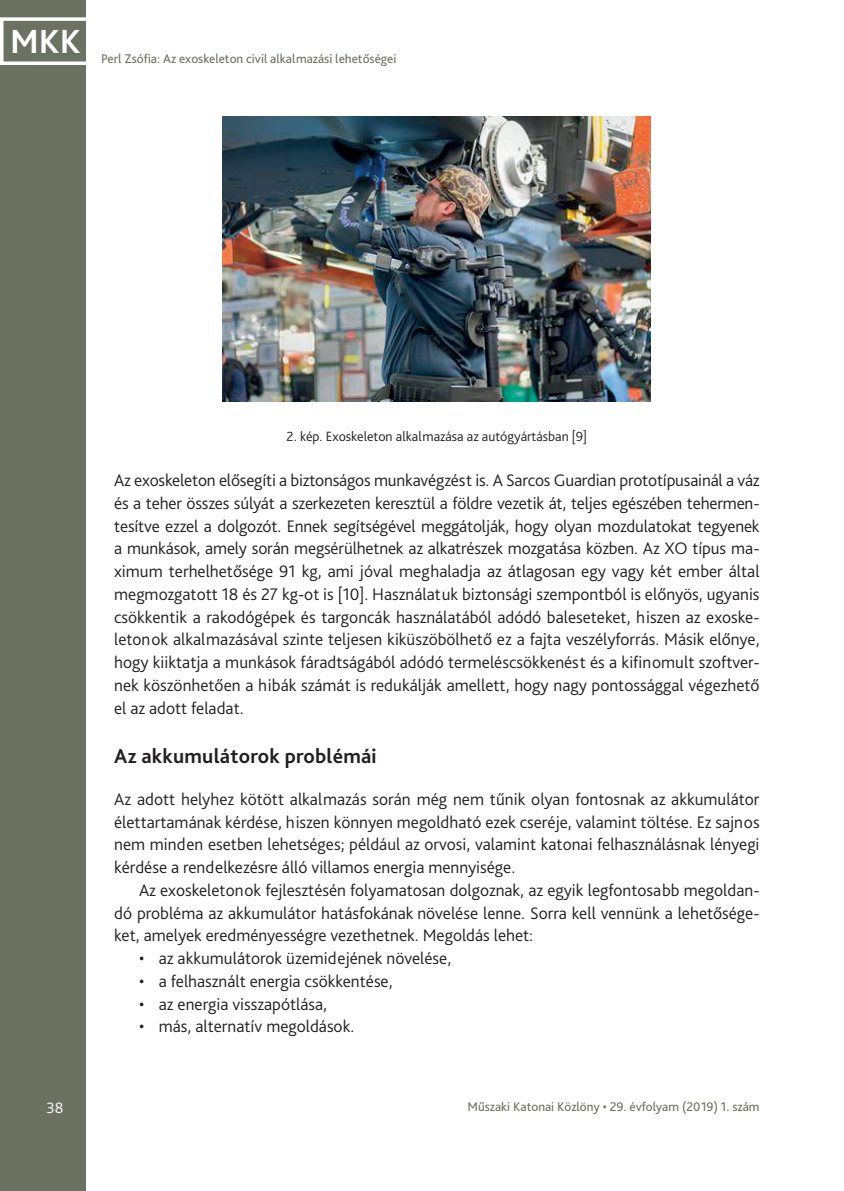
<style>
.page{position:relative;width:844px;height:1191px;background:#fff}
.page>*{position:absolute;margin:0;border:0;box-sizing:border-box;transform-origin:0 0}
.t1{font:700 35px "Bliss Pro";color:#fff}
.Címsor_1{font:700 21px "Bliss Pro";letter-spacing:.01em;color:#231f20}
.Szöveg_1st___3_mm{font:300 17.5px/22.8px "Bliss Pro";color:#231f20;text-align:justify}
.Szöveg_1st{font:300 17.5px/22.8px "Bliss Pro";color:#231f20;text-align:justify}
.Szöveg{font:300 17.5px/22.8px "Bliss Pro";color:#231f20;text-align:justify}
.t2{font:300 15.75px "Bliss Pro";color:#fff}
.Ábra_címe{font:300 14px "Bliss Pro";color:#231f20}
.t3{font:13.12px "Bliss Pro";color:#6c7261}
</style>
<div class="page">
<div style="left:0;top:0;width:85px;height:1191px;background:#6c7261"></div>
<div style="left:0;top:17px;width:94px;height:48px;border:4px solid #fff"></div>
<img style="left:223px;top:116px;width:427px;height:285px">
<h1 class="t1" style="left:10px;top:20px;width:72px">MKK</h1>
<p class="t3" style="left:101px;top:50px;width:297px">Perl Zsófia: Az exoskeleton civil alkalmazási lehetőségei</p>
<p class="Ábra_címe" style="left:286px;top:427px;width:302px">2. kép. Exoskeleton alkalmazása az autógyártásban [9]</p>
<p class="Szöveg_1st___3_mm" style="left:114px;top:468px;width:646px">Az exoskeleton elősegíti a biztonságos munkavégzést is. A Sarcos Guardian prototípusainál a váz és a teher összes súlyát a szerkezeten keresztül a földre vezetik át, teljes egészében tehermen&shy;tesítve ezzel a dolgozót. Ennek segítségével meggátolják, hogy olyan mozdulatokat tegyenek a munkások, amely során megsérülhetnek az alkatrészek mozgatása közben. Az XO típus ma&shy;ximum terhelhetősége 91 kg, ami jóval meghaladja az átlagosan egy vagy két ember által megmozgatott 18 és 27 kg-ot is [10]. Használatuk biztonsági szempontból is előnyös, ugyanis csökkentik a rakodógépek és targoncák használatából adódó baleseteket, hiszen az exoske&shy;letonok alkalmazásával szinte teljesen kiküszöbölhető ez a fajta veszélyforrás. Másik előnye, hogy kiiktatja a munkások fáradtságából adódó termeléscsökkenést és a kifinomult szoftver&shy;nek köszönhetően a hibák számát is redukálják amellett, hogy nagy pontossággal végezhető el az adott feladat.</p>
<p class="Címsor_1" style="left:114px;top:742px;width:264px">Az akkumulátorok problémái</p>
<p class="Szöveg_1st" style="left:114px;top:787px;width:646px">Az adott helyhez kötött alkalmazás során még nem tűnik olyan fontosnak az akkumulátor élettartamának kérdése, hiszen könnyen megoldható ezek cseréje, valamint töltése. Ez sajnos nem minden esetben lehetséges; például az orvosi, valamint katonai felhasználásnak lényegi kérdése a rendelkezésre álló villamos energia mennyisége.</p>
<p class="Szöveg" style="left:114px;top:878px;width:646px;text-indent:25px">Az exoskeletonok fejlesztésén folyamatosan dolgoznak, az egyik legfontosabb megoldan&shy;dó probléma az akkumulátor hatásfokának növelése lenne. Sorra kell vennünk a lehetősége&shy;ket, amelyek eredményességre vezethetnek. Megoldás lehet:</p>
<p class="Szöveg_1st___3_mm" style="left:139px;top:946px;width:314px">• az akkumulátorok üzemidejének növelése,</p>
<p class="Szöveg_1st___3_mm" style="left:139px;top:969px;width:255px">• a felhasznált energia csökkentése,</p>
<p class="Szöveg_1st___3_mm" style="left:139px;top:992px;width:189px">• az energia visszapótlása,</p>
<p class="Szöveg_1st___3_mm" style="left:139px;top:1014px;width:217px">• más, alternatív megoldások.</p>
<p class="t2" style="left:47px;top:1098px;width:18px">38</p>
<p class="t3" style="left:467px;top:1098px;width:293px">Műszaki Katonai Közlöny • 29. évfolyam (2019) 1. szám</p>
</div>
